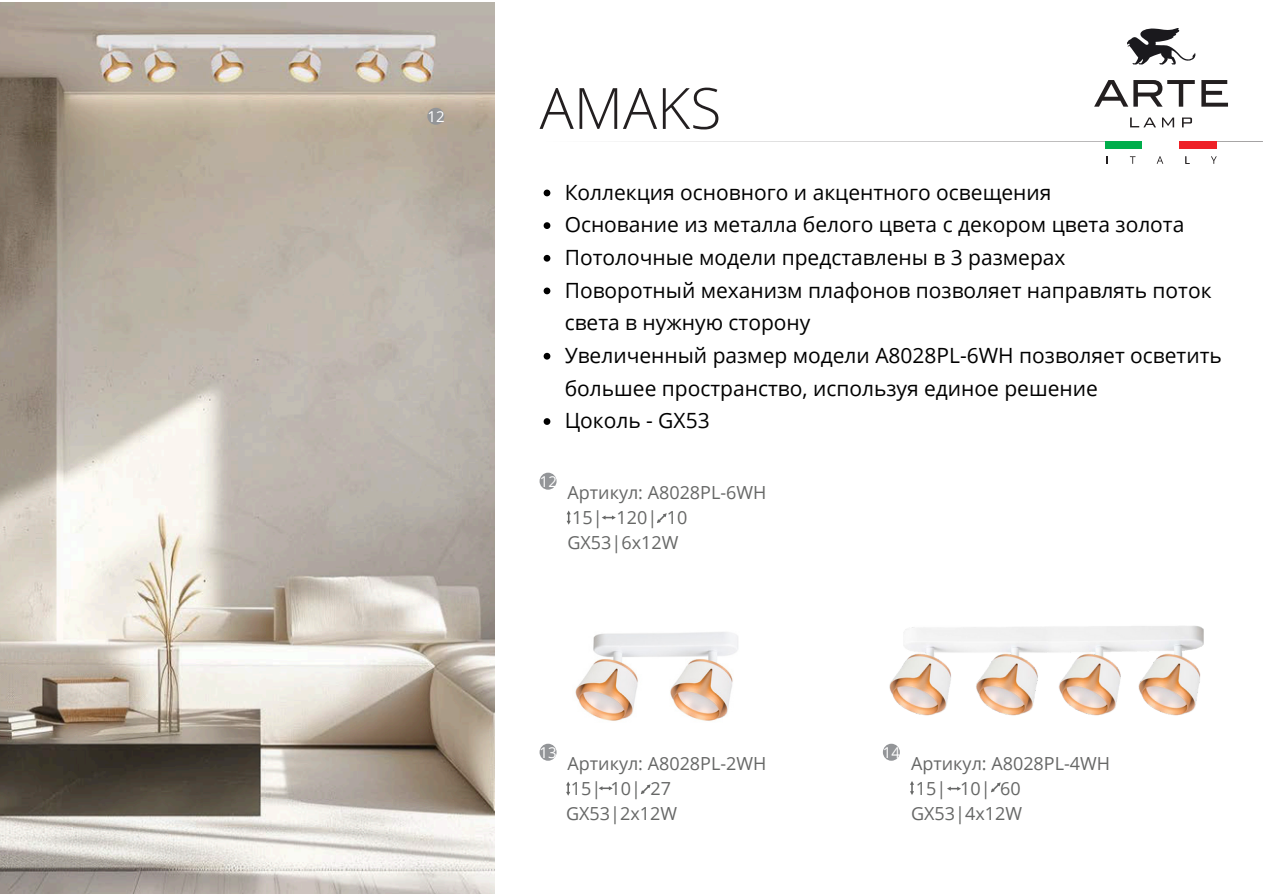
<style>
.page{position:relative;width:1263px;height:894px;background:#fff}
.page>*{position:absolute;margin:0;border:0;box-sizing:border-box;transform-origin:0 0}
.t1{font:300 57px "Open Sans";color:#231f20}
.t2{font:21px/32.7px "Open Sans";color:#000}
.t3{font:18px/24.8px "Open Sans";color:#666766}
.t4{font:15px "Open Sans";color:#fff}
</style>
<div class="page">
<svg style="left:1127px;top:28px;width:68px;height:36px"></svg>
<hr style="left:533px;top:141px;width:730px;height:1px;background:#231f20">
<div style="left:1106px;top:141px;width:37px;height:7px;background:#00ad4b"></div>
<div style="left:1143px;top:141px;width:36px;height:7px;background:#fff"></div>
<div style="left:1179px;top:141px;width:37px;height:7px;background:#ee2127"></div>
<svg style="left:1130px;top:156px;width:5px;height:8px"></svg>
<svg style="left:1157px;top:156px;width:6px;height:8px"></svg>
<svg style="left:1185px;top:156px;width:4px;height:8px"></svg>
<svg style="left:1211px;top:156px;width:6px;height:8px"></svg>
<svg style="left:1094px;top:80px;width:101px;height:27px"></svg>
<svg style="left:1201px;top:80px;width:27px;height:27px"></svg>
<svg style="left:1130px;top:117px;width:26px;height:10px"></svg>
<svg style="left:1162px;top:117px;width:12px;height:10px"></svg>
<svg style="left:1182px;top:117px;width:10px;height:10px"></svg>
<div style="left:540px;top:743px;width:17px;height:17px;background:#939598;border-radius:50%"></div>
<svg style="left:566px;top:781px;width:4px;height:14px"></svg>
<div style="left:883px;top:743px;width:17px;height:17px;background:#939598;border-radius:50%"></div>
<svg style="left:910px;top:781px;width:4px;height:13px"></svg>
<svg style="left:640px;top:784px;width:11px;height:10px"></svg>
<svg style="left:599px;top:786px;width:14px;height:4px"></svg>
<svg style="left:991px;top:782px;width:10px;height:11px"></svg>
<svg style="left:947px;top:786px;width:14px;height:4px"></svg>
<img style="left:575px;top:632px;width:163px;height:89px">
<img style="left:1px;top:2px;width:494px;height:891px">
<img style="left:889px;top:626px;width:315px;height:90px">
<div style="left:540px;top:472px;width:17px;height:17px;background:#939598;border-radius:50%"></div>
<svg style="left:567px;top:510px;width:4px;height:14px"></svg>
<svg style="left:657px;top:513px;width:10px;height:10px"></svg>
<svg style="left:602px;top:515px;width:14px;height:4px"></svg>
<div style="left:427px;top:108px;width:17px;height:17px;background:#939598;border-radius:50%"></div>
<svg style="left:544px;top:189px;width:6px;height:7px"></svg>
<svg style="left:544px;top:222px;width:6px;height:7px"></svg>
<svg style="left:544px;top:255px;width:6px;height:6px"></svg>
<svg style="left:544px;top:287px;width:6px;height:7px"></svg>
<svg style="left:544px;top:353px;width:6px;height:6px"></svg>
<svg style="left:544px;top:418px;width:6px;height:7px"></svg>
<p class="t4" style="left:428px;top:106px;width:19px">12</p>
<p class="t1" style="left:540px;top:68px;width:183px">AMAKS</p>
<h2 class="t2" style="left:565px;top:175px;width:659px">Коллекция основного и акцентного освещения<br>Основание из металла белого цвета с декором цвета золота Потолочные модели представлены в 3 размерах<br>Поворотный механизм плафонов позволяет направлять поток света в нужную сторону<br>Увеличенный размер модели A8028PL-6WH позволяет осветить большее пространство, используя единое решение<br>Цоколь - GX53</h2>
<p class="t4" style="left:540px;top:470px;width:19px">12</p>
<h2 class="t3" style="left:567px;top:479px;width:200px">Артикул: A8028PL-6WH<br>15| 120| 10<br>GX53|6x12W</h2>
<p class="t4" style="left:540px;top:741px;width:19px">13</p>
<p class="t4" style="left:883px;top:741px;width:19px">14</p>
<p class="t3" style="left:567px;top:750px;width:200px">Артикул: A8028PL-2WH</p>
<p class="t3" style="left:911px;top:750px;width:200px">Артикул: A8028PL-4WH</p>
<p class="t3" style="left:566px;top:775px;width:112px">15| 10| 27<br>GX53|2x12W</p>
<p class="t3" style="left:911px;top:775px;width:112px">15| 10| 60<br>GX53|4x12W</p>
</div>
